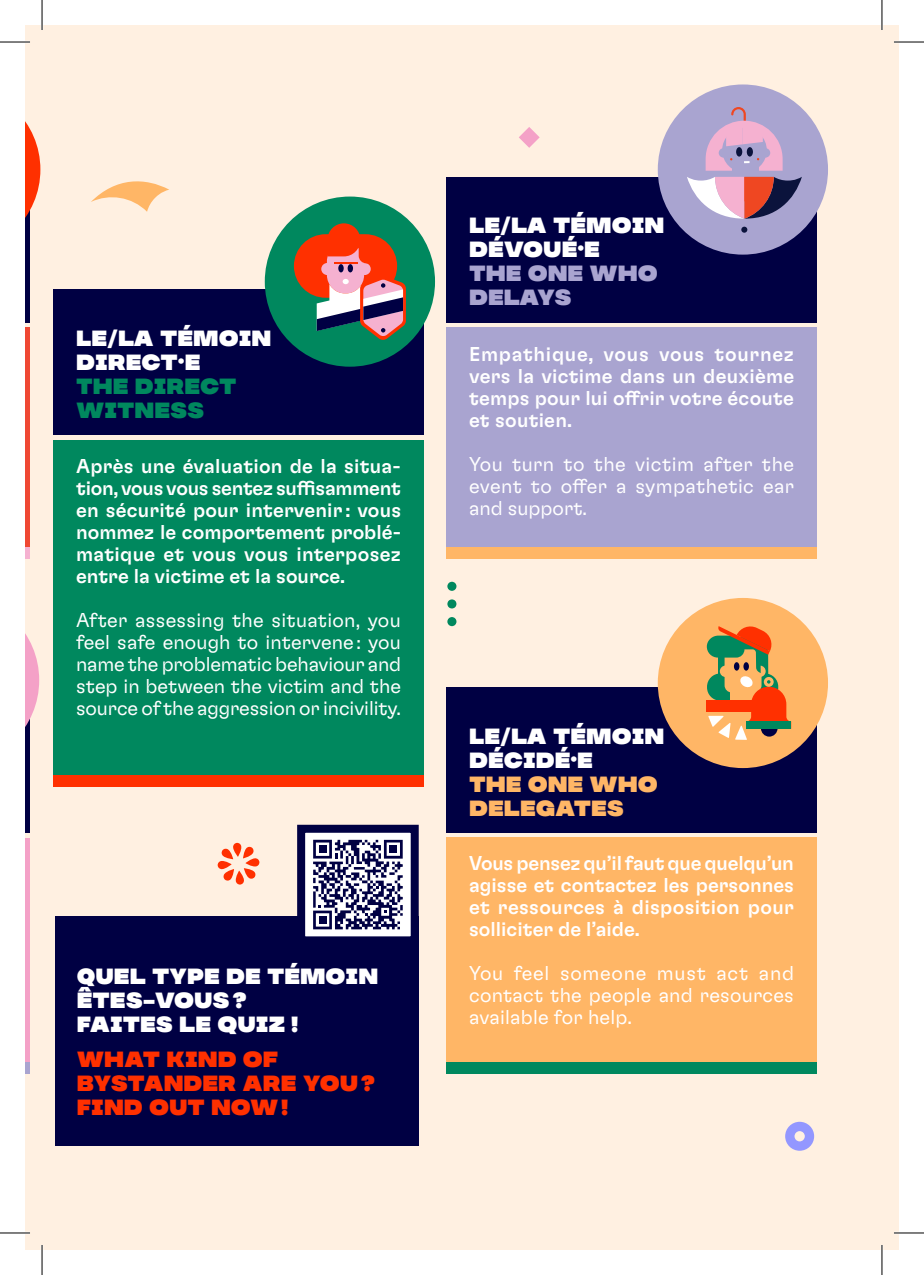
<style>
.page{position:relative;width:924px;height:1275px;background:#fff}
.page>*{position:absolute;margin:0;border:0;box-sizing:border-box;transform-origin:0 0}
.t1{font:22px/24px "MADE Soulmaze";color:#fff}
.t2{font:22px/24px "MADE Soulmaze";color:#ff3000}
.t3{font:22px/24px "MADE Soulmaze";color:#ffb666}
.t4{font:22px/24px "MADE Soulmaze";color:#00885e}
.t5{font:22px/24px "MADE Soulmaze";color:#a9a4d0}
.t6{font:500 20px/22px "GT Flexa";letter-spacing:.01em;color:#fff;text-align:justify}
.t7{font:300 20px/22px "GT Flexa";letter-spacing:.01em;color:#fff;text-align:justify}
</style>
<div class="page">
<div style="left:25px;top:25px;width:873px;height:1225px;background:#fff0e1"></div>
<svg style="left:217px;top:860px;width:14px;height:9px"></svg>
<svg style="left:221px;top:848px;width:12px;height:11px"></svg>
<svg style="left:233px;top:842px;width:8px;height:15px"></svg>
<svg style="left:243px;top:846px;width:11px;height:12px"></svg>
<svg style="left:245px;top:858px;width:14px;height:9px"></svg>
<svg style="left:244px;top:868px;width:12px;height:11px"></svg>
<svg style="left:235px;top:870px;width:9px;height:14px"></svg>
<svg style="left:223px;top:869px;width:11px;height:12px"></svg>
<div style="left:447px;top:582px;width:9px;height:9px;background:#00885e;border-radius:50%"></div>
<svg style="left:447px;top:599px;width:9px;height:10px"></svg>
<div style="left:447px;top:617px;width:9px;height:9px;background:#00885e;border-radius:50%"></div>
<svg style="left:91px;top:181px;width:78px;height:31px"></svg>
<svg style="left:785px;top:1121px;width:28px;height:29px"></svg>
<svg style="left:519px;top:127px;width:20px;height:21px"></svg>
<hr style="left:25px;top:838px;width:4px;height:226px;background:#f4a1c7">
<hr style="left:25px;top:687px;width:4px;height:146px;background:#000043">
<div style="left:55px;top:916px;width:363px;height:230px;background:#000043"></div>
<div style="left:53px;top:440px;width:370px;height:335px;background:#00885e"></div>
<div style="left:53px;top:289px;width:370px;height:146px;background:#000043"></div>
<hr style="left:25px;top:328px;width:4px;height:220px;background:#ef4833">
<hr style="left:25px;top:177px;width:4px;height:145px;background:#000043">
<div style="left:446px;top:837px;width:370px;height:225px;background:#ffb666"></div>
<div style="left:446px;top:687px;width:370px;height:146px;background:#000043"></div>
<div style="left:657px;top:598px;width:170px;height:170px;background:#ffb666;border-radius:50%"></div>
<svg style="left:706px;top:626px;width:84px;height:114px"></svg>
<div style="left:446px;top:328px;width:370px;height:220px;background:#a9a4d0"></div>
<div style="left:446px;top:177px;width:370px;height:145px;background:#000043"></div>
<div style="left:446px;top:1062px;width:370px;height:12px;background:#00885e"></div>
<hr style="left:25px;top:1062px;width:4px;height:12px;background:#a9a4d0">
<div style="left:446px;top:548px;width:370px;height:11px;background:#ffb666"></div>
<div style="left:53px;top:775px;width:370px;height:12px;background:#ff3000"></div>
<hr style="left:25px;top:548px;width:4px;height:11px;background:#f5b1d0">
<svg style="left:25px;top:633px;width:14px;height:132px"></svg>
<div style="left:265px;top:196px;width:170px;height:171px;background:#00885e;border-radius:50%"></div>
<div style="left:294px;top:234px;width:103px;height:64px;background:#ff3000;border-radius:32px"></div>
<div style="left:327px;top:243px;width:37px;height:50px;background:#f5b1d0;border-radius:19px"></div>
<div style="left:347px;top:264px;width:6px;height:8px;background:#000043;border-radius:50%"></div>
<div style="left:338px;top:264px;width:5px;height:8px;background:#000043;border-radius:50%"></div>
<div style="left:321px;top:263px;width:12px;height:12px;background:#f5b1d0;border-radius:50%"></div>
<div style="left:358px;top:263px;width:12px;height:12px;background:#f5b1d0;border-radius:50%"></div>
<hr style="left:334px;top:262px;width:23px;height:2px;background:#ff3000">
<svg style="left:327px;top:223px;width:41px;height:40px"></svg>
<svg style="left:316px;top:276px;width:90px;height:64px"></svg>
<svg style="left:25px;top:121px;width:15px;height:134px"></svg>
<div style="left:657px;top:84px;width:170px;height:171px;background:#a9a4d0;border-radius:50%"></div>
<svg style="left:741px;top:227px;width:6px;height:6px"></svg>
<svg style="left:687px;top:107px;width:114px;height:112px"></svg>
<svg style="left:297px;top:824px;width:122px;height:124px;background:#757599"></svg>
<hr style="left:0;top:41px;width:30px;height:2px;background:#fff">
<hr style="left:893px;top:41px;width:30px;height:2px;background:#fff">
<hr style="left:0;top:1231px;width:30px;height:3px;background:#fff">
<hr style="left:893px;top:1231px;width:30px;height:3px;background:#fff">
<hr style="left:41px;top:0;width:2px;height:30px;background:#fff">
<hr style="left:41px;top:1245px;width:2px;height:30px;background:#fff">
<hr style="left:880px;top:0;width:2px;height:30px;background:#fff">
<hr style="left:880px;top:1245px;width:2px;height:30px;background:#fff">
<hr style="left:0;top:42px;width:30px;height:1px;background:#000">
<hr style="left:893px;top:42px;width:30px;height:1px;background:#000">
<hr style="left:0;top:1232px;width:30px;height:1px;background:#000">
<hr style="left:893px;top:1232px;width:30px;height:1px;background:#000">
<hr style="left:42px;top:0;width:1px;height:30px;background:#000">
<hr style="left:42px;top:1245px;width:1px;height:30px;background:#000">
<hr style="left:881px;top:0;width:1px;height:30px;background:#000">
<hr style="left:881px;top:1245px;width:1px;height:30px;background:#000">
<p class="t1" style="left:76px;top:326px;width:197px">LE/LA TÉMOIN<br>DIRECT·E</p>
<p class="t4" style="left:76px;top:374px;width:162px">THE DIRECT<br>WITNESS</p>
<p class="t6" style="left:76px;top:454px;width:326px">Après une évaluation de la situa&shy;tion, vous vous sentez suffisamment en sécurité pour intervenir : vous nommez le comportement problé&shy;matique et vous vous interposez entre la victime et la source.</p>
<p class="t7" style="left:76px;top:608px;width:326px">After assessing the situation, you feel safe enough to intervene : you name the problematic behaviour and step in between the victim and the source of the aggression or incivility.</p>
<p class="t1" style="left:77px;top:964px;width:303px">QUEL TYPE DE TÉMOIN<br>ÊTES-VOUS?<br>FAITES LE QUIZ !</p>
<p class="t2" style="left:77px;top:1047px;width:300px">WHAT KIND OF<br>BYSTANDER ARE YOU?<br>FIND OUT NOW!</p>
<p class="t1" style="left:469px;top:214px;width:197px">LE/LA TÉMOIN<br>DÉVOUÉ·E</p>
<p class="t5" style="left:469px;top:262px;width:190px">THE ONE WHO<br>DELAYS</p>
<p class="t6" style="left:469px;top:342px;width:326px">Empathique, vous vous tournez vers la victime dans un deuxième temps pour lui offrir votre écoute et soutien.</p>
<p class="t7" style="left:469px;top:452px;width:326px">You turn to the victim after the event to offer a sympathetic ear and support.</p>
<p class="t1" style="left:469px;top:724px;width:197px">LE/LA TÉMOIN<br>DÉCIDÉ·E</p>
<p class="t3" style="left:469px;top:772px;width:190px">THE ONE WHO<br>DELEGATES</p>
<p class="t6" style="left:469px;top:851px;width:326px">Vous pensez qu’il faut que quelqu’un agisse et contactez les personnes et ressources à disposition pour solliciter de l’aide.</p>
<p class="t7" style="left:469px;top:961px;width:326px">You feel someone must act and contact the people and resources available for help.</p>
</div>
